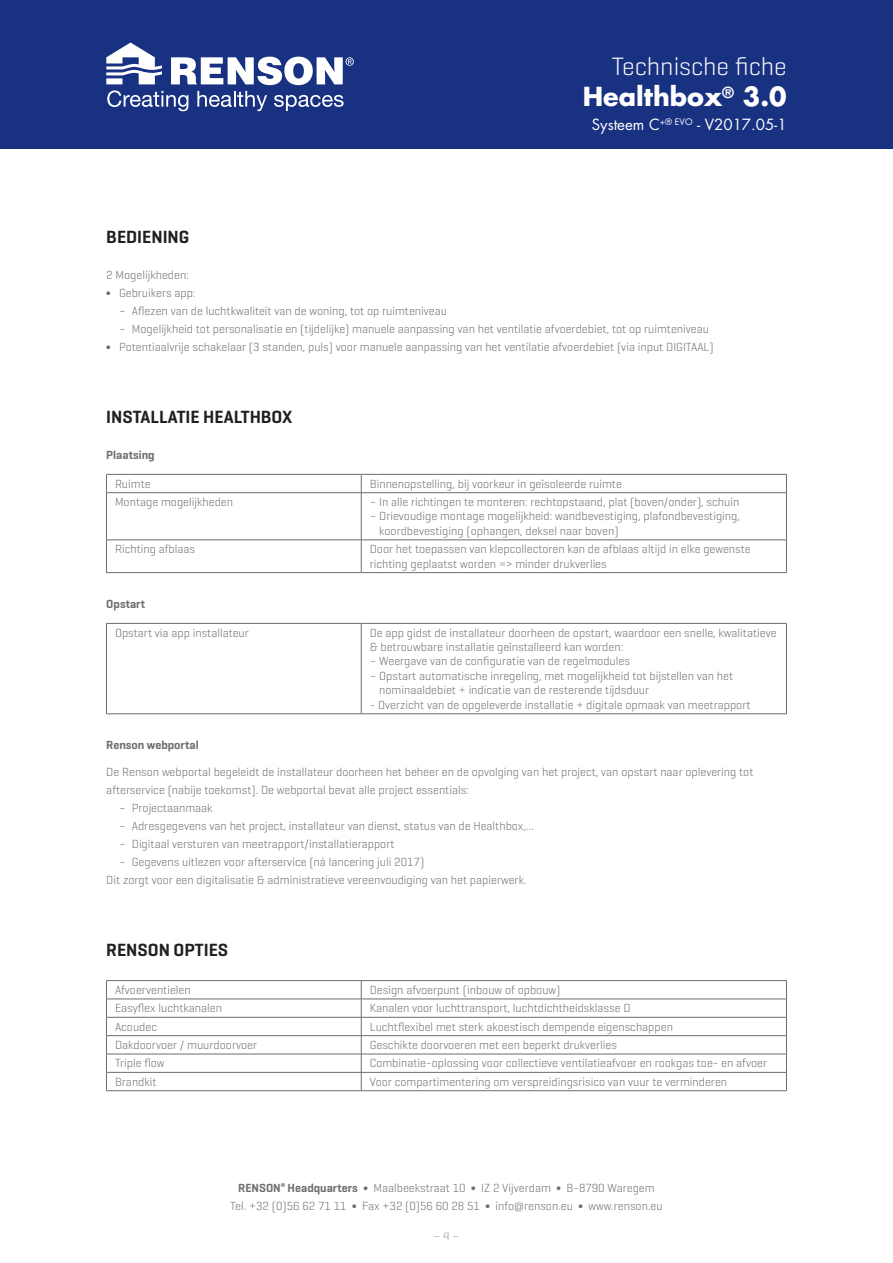
<style>
.page{position:relative;width:893px;height:1263px;background:#fff}
.page>*{position:absolute;margin:0;border:0;box-sizing:border-box;transform-origin:0 0}
.t1{font:300 25.5px "Geogrotesque";color:#fff}
.t2{font:700 25.5px "Futura Std";color:#fff}
.Titel_Paragraaf{font:600 18px "Geogrotesque";color:#231f20}
.t3{font:15px "Futura Std";color:#fff}
.Tabeltekst{font:300 12px/14.4px "Geogrotesque";color:#6c6d70}
.Text_Body{font:300 12px/18px "Geogrotesque";color:#6c6d70;text-align:center}
.Insprong_2{font:300 12px "Geogrotesque";color:#6c6d70}
.Insprong_1{font:300 12px "Geogrotesque";color:#6c6d70}
.Text_Body-2{font:600 12px "Geogrotesque";color:#6c6d70}
.t4{font:300 12px "Geogrotesque";color:#939598}
.s1{font-weight:600}
</style>
<div class="page">
<div style="left:0;top:0;width:893px;height:149px;background:#183181"></div>
<svg style="left:106px;top:43px;width:248px;height:68px"></svg>
<hr style="left:106px;top:474px;width:255px;height:1px;background:#6c6d70">
<svg style="left:106px;top:474px;width:1px;height:18px"></svg>
<hr style="left:361px;top:474px;width:426px;height:1px;background:#6c6d70">
<svg style="left:361px;top:474px;width:1px;height:18px"></svg>
<svg style="left:786px;top:474px;width:1px;height:18px"></svg>
<hr style="left:106px;top:492px;width:255px;height:1px;background:#6c6d70">
<hr style="left:106px;top:493px;width:1px;height:47px;background:#6c6d70">
<hr style="left:361px;top:492px;width:426px;height:1px;background:#6c6d70">
<hr style="left:361px;top:493px;width:1px;height:47px;background:#6c6d70">
<hr style="left:786px;top:493px;width:1px;height:47px;background:#6c6d70">
<hr style="left:106px;top:540px;width:255px;height:1px;background:#6c6d70">
<hr style="left:106px;top:540px;width:1px;height:32px;background:#6c6d70">
<hr style="left:361px;top:540px;width:426px;height:1px;background:#6c6d70">
<hr style="left:361px;top:540px;width:1px;height:32px;background:#6c6d70">
<hr style="left:786px;top:540px;width:1px;height:32px;background:#6c6d70">
<hr style="left:106px;top:572px;width:255px;height:1px;background:#6c6d70">
<hr style="left:361px;top:572px;width:426px;height:1px;background:#6c6d70">
<hr style="left:106px;top:623px;width:255px;height:1px;background:#6c6d70">
<hr style="left:106px;top:624px;width:1px;height:89px;background:#6c6d70">
<hr style="left:361px;top:623px;width:426px;height:1px;background:#6c6d70">
<hr style="left:361px;top:624px;width:1px;height:89px;background:#6c6d70">
<hr style="left:786px;top:624px;width:1px;height:89px;background:#6c6d70">
<hr style="left:106px;top:713px;width:255px;height:1px;background:#6c6d70">
<hr style="left:361px;top:713px;width:426px;height:1px;background:#6c6d70">
<hr style="left:106px;top:980px;width:255px;height:1px;background:#6c6d70">
<hr style="left:361px;top:980px;width:426px;height:1px;background:#6c6d70">
<hr style="left:106px;top:999px;width:255px;height:1px;background:#6c6d70">
<hr style="left:361px;top:999px;width:426px;height:1px;background:#6c6d70">
<hr style="left:106px;top:1017px;width:255px;height:1px;background:#6c6d70">
<hr style="left:361px;top:1017px;width:426px;height:1px;background:#6c6d70">
<hr style="left:106px;top:1035px;width:255px;height:1px;background:#6c6d70">
<hr style="left:361px;top:1035px;width:426px;height:1px;background:#6c6d70">
<hr style="left:106px;top:1054px;width:255px;height:1px;background:#6c6d70">
<hr style="left:361px;top:1054px;width:426px;height:1px;background:#6c6d70">
<hr style="left:106px;top:1072px;width:255px;height:1px;background:#6c6d70">
<svg style="left:106px;top:981px;width:1px;height:109px"></svg>
<hr style="left:361px;top:1072px;width:426px;height:1px;background:#6c6d70">
<svg style="left:361px;top:981px;width:1px;height:109px"></svg>
<svg style="left:786px;top:981px;width:1px;height:109px"></svg>
<hr style="left:106px;top:1090px;width:255px;height:1px;background:#6c6d70">
<hr style="left:361px;top:1090px;width:426px;height:1px;background:#6c6d70">
<h1 class="t1" style="left:612px;top:50px;width:177px">Technische fiche</h1>
<h1 class="t2" style="left:583px;top:80px;width:205px">Healthbox<sup>®</sup> 3.0</h1>
<p class="t3" style="left:592px;top:115px;width:196px">Systeem C<sup>+®</sup> <sup>EVO</sup> - V2017.05-1</p>
<p class="Titel_Paragraaf" style="left:106px;top:226px;width:85px">BEDIENING</p>
<p class="Text_Body" style="left:106px;top:266px;width:84px">2 Mogelijkheden:</p>
<p class="Insprong_1" style="left:106px;top:286px;width:91px">∫ Gebruikers app:</p>
<p class="Insprong_2" style="left:119px;top:304px;width:329px">– Aflezen van de luchtkwaliteit van de woning, tot op ruimteniveau</p>
<p class="Insprong_2" style="left:119px;top:322px;width:591px">– Mogelijkheid tot personalisatie en (tijdelijke) manuele aanpassing van het ventilatie afvoerdebiet, tot op ruimteniveau</p>
<p class="Insprong_1" style="left:106px;top:340px;width:609px">∫ Potentiaalvrije schakelaar (3 standen, puls) voor manuele aanpassing van het ventilatie afvoerdebiet (via input DIGITAAL)</p>
<p class="Titel_Paragraaf" style="left:106px;top:406px;width:188px">INSTALLATIE HEALTHBOX</p>
<p class="Text_Body-2" style="left:106px;top:448px;width:50px">Plaatsing</p>
<p class="Tabeltekst" style="left:115px;top:476px;width:37px">Ruimte</p>
<p class="Tabeltekst" style="left:370px;top:476px;width:254px">Binnenopstelling, bij voorkeur in geïsoleerde ruimte</p>
<p class="Tabeltekst" style="left:115px;top:494px;width:120px">Montage mogelijkheden</p>
<p class="Tabeltekst" style="left:370px;top:494px;width:371px">– In alle richtingen te monteren: rechtopstaand, plat (boven/onder), schuin</p>
<p class="Tabeltekst" style="left:379px;top:509px;width:362px;text-indent:-9px">– Drievoudige montage mogelijkheid: wandbevestiging, plafondbevestiging, koordbevestiging (ophangen, deksel naar boven)</p>
<p class="Tabeltekst" style="left:115px;top:541px;width:82px">Richting afblaas</p>
<p class="Tabeltekst" style="left:370px;top:541px;width:382px">Door het toepassen van klepcollectoren kan de afblaas altijd in elke gewenste richting geplaatst worden =&gt; minder drukverlies</p>
<p class="Text_Body-2" style="left:106px;top:597px;width:40px">Opstart</p>
<p class="Tabeltekst" style="left:115px;top:625px;width:135px">Opstart via app installateur</p>
<p class="Tabeltekst" style="left:370px;top:625px;width:408px">De app gidst de installateur doorheen de opstart, waardoor een snelle, kwalitatieve &amp; betrouwbare installatie geïnstalleerd kan worden:</p>
<p class="Tabeltekst" style="left:370px;top:654px;width:262px">– Weergave van de configuratie van de regelmodules</p>
<p class="Tabeltekst" style="left:379px;top:668px;width:356px;text-indent:-9px">– Opstart automatische inregeling, met mogelijkheid tot bijstellen van het nominaaldebiet + indicatie van de resterende tijdsduur</p>
<p class="Tabeltekst" style="left:370px;top:697px;width:382px">- Overzicht van de opgeleverde installatie + digitale opmaak van meetrapport</p>
<p class="Text_Body-2" style="left:106px;top:738px;width:94px">Renson webportal</p>
<p class="Text_Body" style="left:106px;top:763px;width:649px;text-align:left">De Renson webportal begeleidt de installateur doorheen het beheer en de opvolging van het project, van opstart naar oplevering tot afterservice (nabije toekomst). De webportal bevat alle project essentials:</p>
<p class="Insprong_2" style="left:119px;top:801px;width:95px">– Projectaanmaak</p>
<p class="Insprong_2" style="left:119px;top:819px;width:417px">– Adresgegevens van het project, installateur van dienst, status van de Healthbox,…</p>
<p class="Insprong_2" style="left:119px;top:837px;width:277px">– Digitaal versturen van meetrapport/installatierapport</p>
<p class="Insprong_2" style="left:119px;top:855px;width:307px">– Gegevens uitlezen voor afterservice (ná lancering juli 2017)</p>
<p class="Text_Body" style="left:106px;top:871px;width:422px">Dit zorgt voor een digitalisatie &amp; administratieve vereenvoudiging van het papierwerk.</p>
<p class="Titel_Paragraaf" style="left:106px;top:939px;width:123px">RENSON OPTIES</p>
<p class="Tabeltekst" style="left:115px;top:982px;width:77px">Afvoerventielen</p>
<p class="Tabeltekst" style="left:370px;top:982px;width:192px">Design afvoerpunt (inbouw of opbouw)</p>
<p class="Tabeltekst" style="left:115px;top:1000px;width:109px">Easyflex luchtkanalen</p>
<p class="Tabeltekst" style="left:370px;top:1000px;width:262px">Kanalen voor luchttransport, luchtdichtheidsklasse D</p>
<p class="Tabeltekst" style="left:115px;top:1019px;width:44px">Acoudec</p>
<p class="Tabeltekst" style="left:370px;top:1019px;width:305px">Luchtflexibel met sterk akoestisch dempende eigenschappen</p>
<p class="Tabeltekst" style="left:115px;top:1037px;width:144px">Dakdoorvoer / muurdoorvoer</p>
<p class="Tabeltekst" style="left:370px;top:1037px;width:249px">Geschikte doorvoeren met een beperkt drukverlies</p>
<p class="Tabeltekst" style="left:115px;top:1055px;width:51px">Triple flow</p>
<p class="Tabeltekst" style="left:370px;top:1055px;width:399px">Combinatie-oplossing voor collectieve ventilatieafvoer en rookgas toe- en afvoer</p>
<p class="Tabeltekst" style="left:115px;top:1074px;width:43px">Brandkit</p>
<p class="Tabeltekst" style="left:370px;top:1074px;width:359px">Voor compartimentering om verspreidingsrisico van vuur te verminderen</p>
<p class="Text_Body" style="left:230px;top:1179px;width:434px"><span class="s1">RENSON</span><sup>®</sup> <span class="s1">Headquarters</span> ∫ Maalbeekstraat 10 ∫ IZ 2 Vijverdam ∫ B-8790 Waregem<br>Tel. +32 (0)56 62 71 11 ∫ Fax +32 (0)56 60 28 51 ∫ info@renson.eu ∫ www.renson.eu</p>
<p class="t4" style="left:434px;top:1228px;width:27px">– 4 –</p>
</div>
